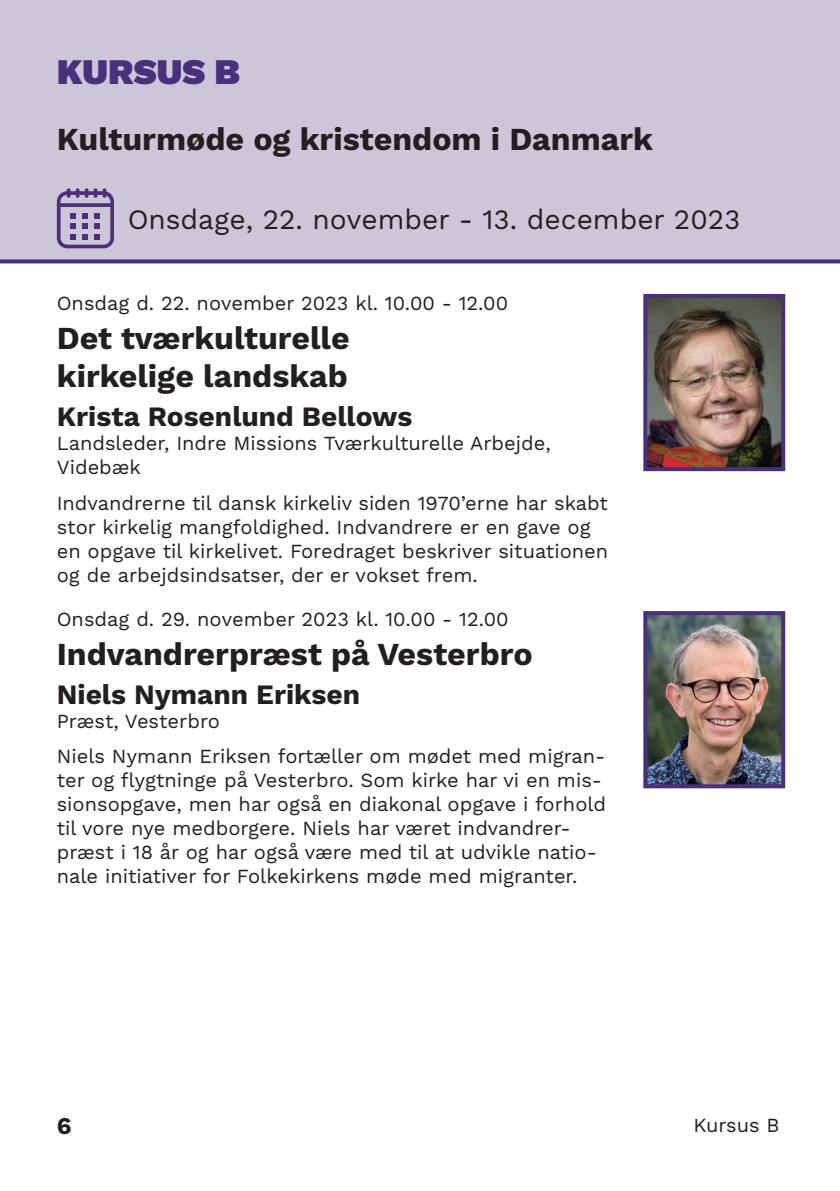
<style>
.page{position:relative;width:840px;height:1191px;background:#fff}
.page>*{position:absolute;margin:0;border:0;box-sizing:border-box;transform-origin:0 0}
.Store_overskrifter{font:900 36px "Work Sans";color:#48317a}
.Store_overskrifter-2{font:700 32px/38.4px "Work Sans";color:#231f20}
.Små_overskrifter{font:700 28px "Work Sans";color:#231f20}
.Små_overskrifter-2{font:28px "Work Sans";color:#231f20}
.t1{font:700 24px "Work Sans";color:#231f20}
.titel{font:20px/24px "Work Sans";color:#231f20}
.Dato{font:20px "Work Sans";color:#231f20}
</style>
<div class="page">
<div style="left:0;top:0;width:839px;height:259px;background:#cdc5d8"></div>
<svg style="left:0;top:259px;width:839px;height:4px;background:#574284"></svg>
<img style="left:648px;top:299px;width:131px;height:167px">
<div style="left:643px;top:294px;width:141px;height:177px;border:4px solid #48317a"></div>
<img style="left:648px;top:616px;width:131px;height:167px">
<div style="left:643px;top:611px;width:141px;height:177px;border:4px solid #48317a"></div>
<svg style="left:57px;top:188px;width:57px;height:60px"></svg>
<p class="Store_overskrifter" style="left:57px;top:51px;width:185px">KURSUS B</p>
<p class="Store_overskrifter-2" style="left:57px;top:122px;width:597px">Kulturmøde og kristendom i Danmark</p>
<p class="Små_overskrifter-2" style="left:128px;top:203px;width:614px">Onsdage, 22. november - 13. december 2023</p>
<p class="Dato" style="left:57px;top:291px;width:452px">Onsdag d. 22. november 2023 kl. 10.00 - 12.00</p>
<p class="Store_overskrifter-2" style="left:57px;top:320px;width:294px">Det tværkulturelle kirkelige landskab</p>
<p class="Små_overskrifter" style="left:57px;top:400px;width:357px">Krista Rosenlund Bellows</p>
<p class="titel" style="left:57px;top:432px;width:495px">Landsleder, Indre Missions Tværkulturelle Arbejde,<br>Videbæk</p>
<p class="titel" style="left:57px;top:491px;width:552px">Indvandrerne til dansk kirkeliv siden 1970’erne har skabt stor kirkelig mangfoldighed. Indvandrere er en gave og en opgave til kirkelivet. Foredraget beskriver situationen og de arbejdsindsatser, der er vokset frem.</p>
<p class="Dato" style="left:57px;top:607px;width:453px">Onsdag d. 29. november 2023 kl. 10.00 - 12.00</p>
<p class="Store_overskrifter-2" style="left:57px;top:636px;width:477px">Indvandrerpræst på Vesterbro</p>
<p class="Små_overskrifter" style="left:57px;top:678px;width:304px">Niels Nymann Eriksen</p>
<p class="titel" style="left:57px;top:710px;width:165px">Præst, Vesterbro</p>
<p class="titel" style="left:57px;top:745px;width:550px">Niels Nymann Eriksen fortæller om mødet med migran&shy;ter og flygtninge på Vesterbro. Som kirke har vi en mis&shy;sionsopgave, men har også en diakonal opgave i forhold til vore nye medborgere. Niels har været indvandrer&shy;præst i 18 år og har også være med til at udvikle natio&shy;nale initiativer for Folkekirkens møde med migranter.</p>
<p class="t1" style="left:57px;top:1112px;width:16px">6</p>
<p class="titel" style="left:693px;top:1114px;width:88px">Kursus B</p>
</div>
